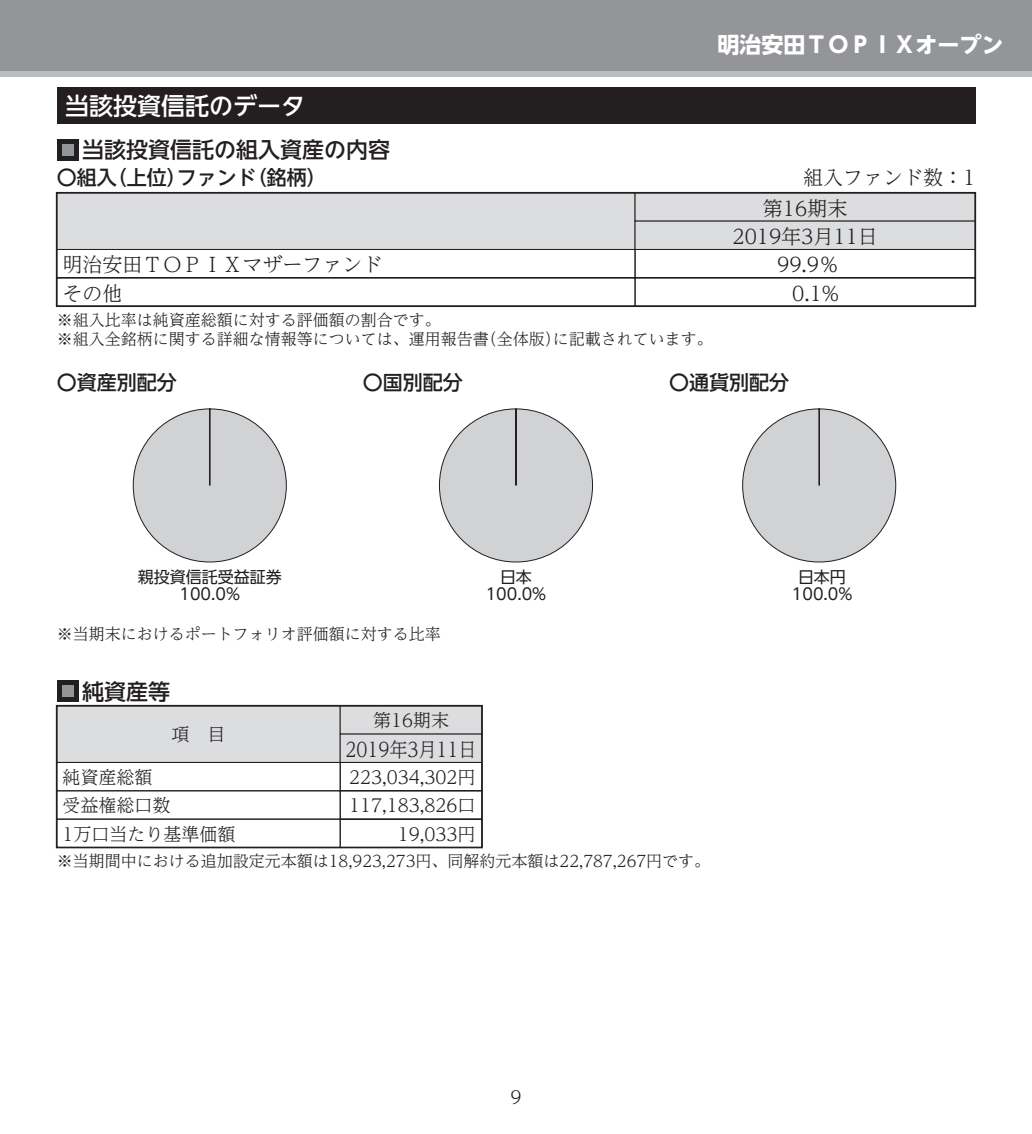
<style>
.page{position:relative;width:1032px;height:1134px;background:#fff}
.page>*{position:absolute;margin:0;border:0;box-sizing:border-box;transform-origin:0 0}
.t1{font:24px "UD Shin Go NT Pro Medium 90 msp RKSJ H";color:#fff}
.t2{font:22px "UD Shin Go NT Pro Medium 90 msp RKSJ H";color:#231f20}
.t3{font:22px "UD Shin Go NT Pro Bold 90 msp RKSJ H";color:#fff}
.t4{font:20px/28.4px "UD Reimin Pro Light 90 msp RKSJ H";color:#231f20}
.t5{font:20px "UD Shin Go NT Pro Medium 90 msp RKSJ H";color:#231f20}
.t6{font:20px "UD Reimin Pro Light 90 msp RKSJ H";color:#231f20;scale:.9 1}
.t7{font:18px/28.4px "UD Reimin Pro Light 90 msp RKSJ H";color:#231f20}
.t8{font:16px/19.2px "UD Reimin Pro Light 90 msp RKSJ H";color:#231f20}
.t9{font:16px/17px "UD Shin Go NT Pro Regular 90 msp RKSJ H";color:#231f20;text-align:center}
</style>
<div class="page">
<div style="left:0;top:0;width:1032px;height:71px;background:#939598"></div>
<div style="left:0;top:71px;width:1032px;height:6px;background:#bcbdc0"></div>
<div style="left:133px;top:409px;width:153px;height:153px;background:#d1d2d4;border-radius:77px"></div>
<div style="left:439px;top:409px;width:153px;height:153px;background:#d1d2d4;border-radius:77px"></div>
<div style="left:743px;top:409px;width:153px;height:153px;background:#d1d2d4;border-radius:77px"></div>
<svg style="left:59px;top:195px;width:576px;height:84px"></svg>
<div style="left:635px;top:193px;width:340px;height:28px;background:#dcdddf"></div>
<svg style="left:634px;top:220px;width:339px;height:84px"></svg>
<div style="left:56px;top:192px;width:920px;height:115px;border:2px solid #231f20"></div>
<div style="left:57px;top:706px;width:283px;height:56px;background:#dcdddf"></div>
<div style="left:56px;top:762px;width:285px;height:29px;border:1px solid #231f20"></div>
<div style="left:340px;top:706px;width:142px;height:28px;background:#dcdddf"></div>
<div style="left:340px;top:734px;width:142px;height:28px;background:#dcdddf"></div>
<div style="left:56px;top:790px;width:285px;height:29px;border:1px solid #231f20"></div>
<div style="left:56px;top:819px;width:285px;height:29px;border:1px solid #231f20"></div>
<svg style="left:339px;top:762px;width:141px;height:83px"></svg>
<div style="left:56px;top:705px;width:427px;height:143px;border:2px solid #231f20"></div>
<div style="left:57px;top:88px;width:918px;height:36px;background:#231f20"></div>
<div style="left:57px;top:139px;width:22px;height:22px;background:#231f20"></div>
<div style="left:62px;top:144px;width:11px;height:12px;background:#939598"></div>
<div style="left:57px;top:680px;width:22px;height:22px;background:#231f20"></div>
<div style="left:62px;top:685px;width:11px;height:12px;background:#939598"></div>
<h1 class="t1" style="left:65px;top:97px;width:241px">当該投資信託のデータ</h1>
<h2 class="t2" style="left:82px;top:142px;width:310px">当該投資信託の組入資産の内容</h2>
<p class="t5" style="left:57px;top:170px;width:271px">〇組入（上位）ファンド（銘柄）</p>
<h2 class="t3" style="left:717px;top:37px;width:287px">明治安田ＴＯＰＩＸオープン</h2>
<p class="t4" style="left:763px;top:165px;width:214px;line-height:30.8px;text-indent:40px">組入ファンド数：1第16期末</p>
<p class="t4" style="left:732px;top:225px;width:147px">2019年3月11日</p>
<p class="t4" style="left:62px;top:253px;width:321px">明治安田ＴＯＰＩＸマザーファンドその他</p>
<p class="t4" style="left:777px;top:253px;width:63px;text-align:right">99.9％<br>0.1%</p>
<p class="t8" style="left:57px;top:312px;width:658px">※組入比率は純資産総額に対する評価額の割合です。<br>※組入全銘柄に関する詳細な情報等については、運用報告書（全体版）に記載されています。</p>
<p class="t5" style="left:57px;top:375px;width:121px">〇資産別配分</p>
<p class="t5" style="left:363px;top:375px;width:101px">〇国別配分</p>
<p class="t9" style="left:138px;top:571px;width:145px">親投資信託受益証券<br>100.0％</p>
<p class="t8" style="left:57px;top:627px;width:385px">※当期末におけるポートフォリオ評価額に対する比率</p>
<p class="t9" style="left:486px;top:571px;width:63px">日本<br>100.0％</p>
<h2 class="t2" style="left:82px;top:683px;width:89px">純資産等</h2>
<p class="t7" style="left:62px;top:766px;width:92px">純資産総額</p>
<p class="t7" style="left:171px;top:723px;width:55px">項　目</p>
<p class="t7" style="left:62px;top:794px;width:174px">受益権総口数<br>1万口当たり基準価額</p>
<p class="t7" style="left:373px;top:709px;width:77px">第16期末</p>
<p class="t6" style="left:345px;top:742px;width:147px">2019年3月11日</p>
<p class="t7" style="left:349px;top:765px;width:128px;text-align:right">223,034,302円<br>117,183,826口<br>19,033円</p>
<p class="t5" style="left:669px;top:375px;width:121px">〇通貨別配分</p>
<p class="t9" style="left:792px;top:571px;width:63px">日本円<br>100.0％</p>
<p class="t8" style="left:57px;top:854px;width:655px">※当期間中における追加設定元本額は18,923,273円、同解約元本額は22,787,267円です。</p>
<p class="t7" style="left:510px;top:1086px;width:12px">9</p>
</div>
